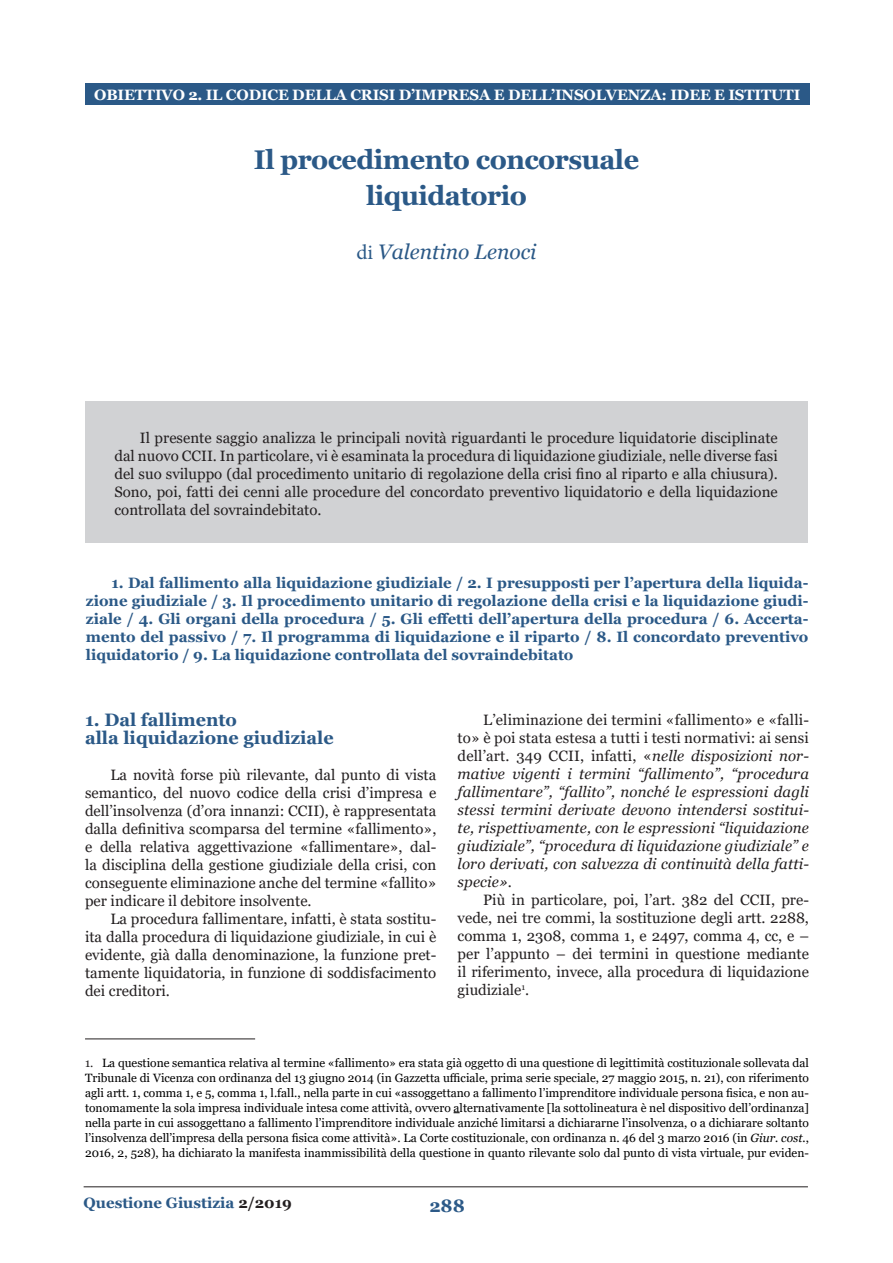
<style>
.page{position:relative;width:893px;height:1263px;background:#fff}
.page>*{position:absolute;margin:0;border:0;box-sizing:border-box;transform-origin:0 0}
.titolo{font:700 27px/36px "Georgia";letter-spacing:-.02em;color:#2b5987;text-align:center}
.t1{font:italic 21px "Georgia";color:#2b5987}
.sottotitolo1{font:700 18px/18px "Georgia";color:#2b5987}
.testo{font:15px/18px "Georgia";color:#231f20;text-align:justify}
.testo-2{font:italic 15px/18px "Georgia";letter-spacing:.01em;color:#231f20;text-align:justify}
.t2{font:700 15px/18px "Georgia";color:#2b5987;text-align:justify}
.t3{font:700 15px "Georgia";letter-spacing:-.01em;color:#fff}
.nota{font:12px/15px "Georgia";color:#000;text-align:justify}
.s1{font-family:"Minion Pro";font-style:normal}
.s2{font-style:normal}
.s3{color:#231f20}
.s4{font-style:italic}
</style>
<div class="page">
<hr style="left:84px;top:1186px;width:724px;height:1px;background:#231f20">
<div style="left:85px;top:83px;width:724px;height:22px;background:#2b5987"></div>
<hr style="left:85px;top:1039px;width:170px;height:1px;background:#231f20">
<div style="left:85px;top:402px;width:723px;height:141px;background:#d1d2d4"></div>
<p class="t3" style="left:94px;top:85px;width:708px">OBIETTIVO 2. IL CODICE DELLA CRISI D’IMPRESA E DELL’INSOLVENZA: IDEE E ISTITUTI</p>
<p class="titolo" style="left:254px;top:142px;width:387px">Il procedimento concorsuale liquidatorio</p>
<p class="t1" style="left:356px;top:239px;width:182px"><span class="s1">di</span> Valentino Lenoci</p>
<p class="testo" style="left:114px;top:429px;width:665px;text-indent:26px">Il presente saggio analizza le principali novità riguardanti le procedure liquidatorie disciplinate dal nuovo CCII. In particolare, vi è esaminata la procedura di liquidazione giudiziale, nelle diverse fasi del suo sviluppo (dal procedimento unitario di regolazione della crisi fino al riparto e alla chiusura).<br>Sono, poi, fatti dei cenni alle procedure del concordato preventivo liquidatorio e della liquidazione controllata del sovraindebitato.</p>
<p class="t2" style="left:86px;top:574px;width:724px;text-indent:26px">1. Dal fallimento alla liquidazione giudiziale / 2. I presupposti per l’apertura della liquida&shy;zione giudiziale / 3. Il procedimento unitario di regolazione della crisi e la liquidazione giudi&shy;ziale / 4. Gli organi della procedura / 5. Gli effetti dell’apertura della procedura / 6. Accerta&shy;mento del passivo / 7. Il programma di liquidazione e il riparto / 8. Il concordato preventivo liquidatorio / 9. La liquidazione controllata del sovraindebitato</p>
<p class="sottotitolo1" style="left:85px;top:711px;width:250px">1. Dal fallimento<br>alla liquidazione giudiziale</p>
<p class="testo" style="left:85px;top:766px;width:353px;text-indent:26px">La novità forse più rilevante, dal punto di vista semantico, del nuovo codice della crisi d’impresa e dell’insolvenza (d’ora innanzi: CCII), è rappresentata dalla definitiva scomparsa del termine «fallimento», e della relativa aggettivazione «fallimentare», dal&shy;la disciplina della gestione giudiziale della crisi, con conseguente eliminazione anche del termine «fallito» per indicare il debitore insolvente.</p>
<p class="testo" style="left:85px;top:910px;width:353px;text-indent:26px">La procedura fallimentare, infatti, è stata sostitu&shy;ita dalla procedura di liquidazione giudiziale, in cui è evidente, già dalla denominazione, la funzione pret&shy;tamente liquidatoria, in funzione di soddisfacimento dei creditori.</p>
<p class="testo-2" style="left:458px;top:711px;width:353px;text-indent:26px"><span class="s2">L’eliminazione dei termini «fallimento» e «falli&shy;to» è poi stata estesa a tutti i testi normativi: ai sensi dell’art. 349 CCII, infatti, «</span>nelle disposizioni nor&shy;mative vigenti i termini “fallimento”, “procedura fallimentare”, “fallito”, nonché le espressioni dagli stessi termini derivate devono intendersi sostitui&shy;te, rispettivamente, con le espressioni “liquidazione giudiziale”, “procedura di liquidazione giudiziale” e loro derivati, con salvezza di continuità della fatti&shy;specie»<span class="s2">.</span></p>
<p class="testo" style="left:458px;top:891px;width:353px;text-indent:26px">Più in particolare, poi, l’art. 382 del CCII, pre&shy;vede, nei tre commi, la sostituzione degli artt. 2288, comma 1, 2308, comma 1, e 2497, comma 4, cc, e – per l’appunto – dei termini in questione mediante il riferimento, invece, alla procedura di liquidazione giudiziale<sup>1</sup>.</p>
<p class="nota" style="left:85px;top:1055px;width:725px"><span class="s3">1.</span> La questione semantica relativa al termine «fallimento» era stata già oggetto di una questione di legittimità costituzionale sollevata dal Tribunale di Vicenza con ordinanza del 13 giugno 2014 (in Gazzetta ufficiale, prima serie speciale, 27 maggio 2015, n. 21), con riferimento agli artt. 1, comma 1, e 5, comma 1, l.fall., nella parte in cui «assoggettano a fallimento l’imprenditore individuale persona fisica, e non au&shy;tonomamente la sola impresa individuale intesa come attività, ovvero alternativamente [la sottolineatura è nel dispositivo dell’ordinanza] nella parte in cui assoggettano a fallimento l’imprenditore individuale anziché limitarsi a dichiararne l’insolvenza, o a dichiarare soltanto l’insolvenza dell’impresa della persona fisica come attività». La Corte costituzionale, con ordinanza n. 46 del 3 marzo 2016 (in <span class="s4">Giur. cost.</span>, 2016, 2, 528), ha dichiarato la manifesta inammissibilità della questione in quanto rilevante solo dal punto di vista virtuale, pur eviden-</p>
<p class="t2" style="left:84px;top:1194px;width:210px">Questione Giustizia <span class="s3">2/2019</span></p>
<p class="sottotitolo1" style="left:429px;top:1196px;width:37px">288</p>
</div>
